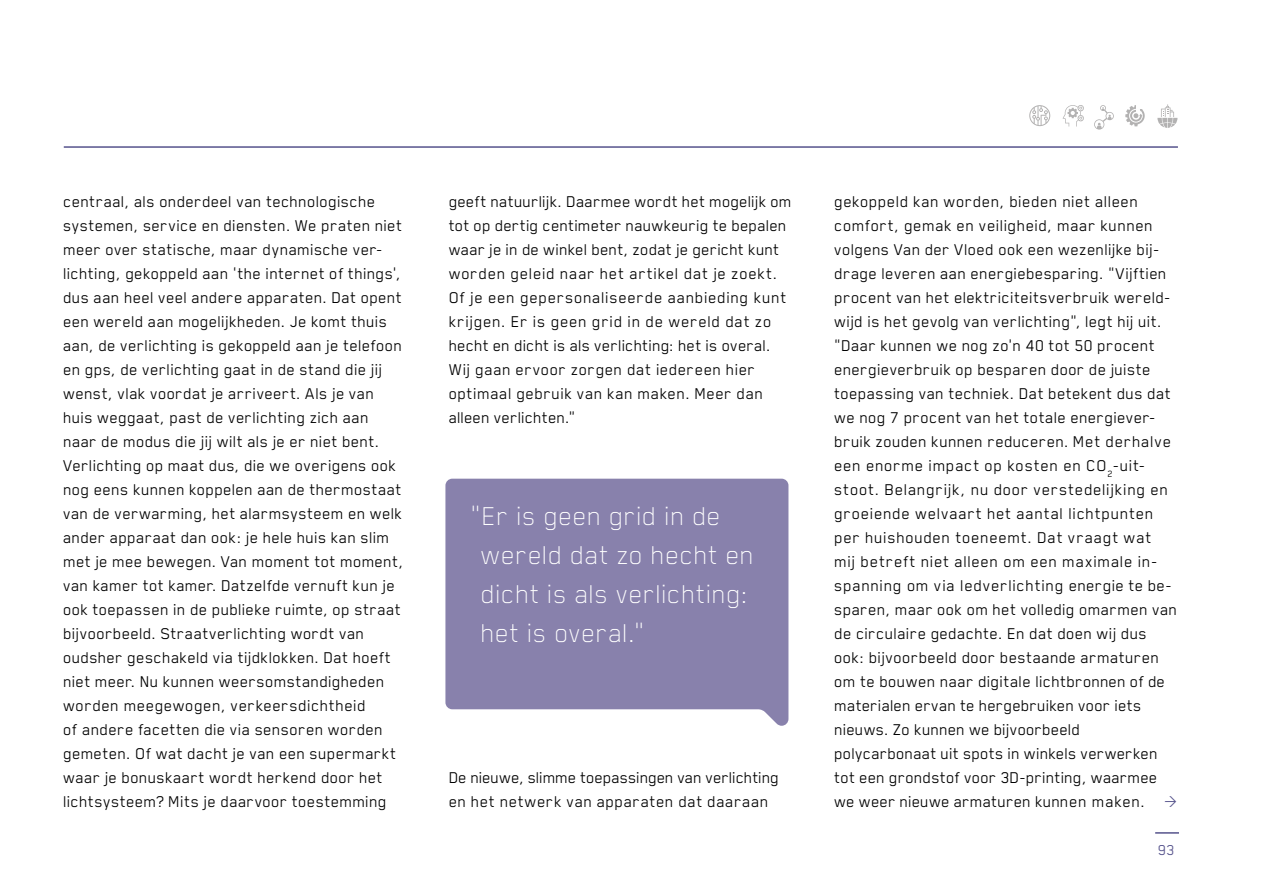
<style>
.page{position:relative;width:1263px;height:893px;background:#fff}
.page>*{position:absolute;margin:0;border:0;box-sizing:border-box;transform-origin:0 0}
.t1{font:100 30px/39px "Blender Pro";letter-spacing:.01em;color:#fff}
.t2{font:18px/24px "Blender Pro";letter-spacing:.01em;color:#000}
.t3{font:18px "Blender Pro";color:#56538c}
.t4{font:16.5px "Blender Pro";color:#56538c}
</style>
<div class="page">
<hr style="left:1155px;top:832px;width:24px;height:2px;background:#56538c">
<hr style="left:64px;top:146px;width:1114px;height:2px;background:#56538c">
<svg style="left:1157px;top:104px;width:20px;height:24px"></svg>
<svg style="left:1125px;top:105px;width:20px;height:21px"></svg>
<svg style="left:1094px;top:105px;width:20px;height:25px"></svg>
<svg style="left:1062px;top:105px;width:22px;height:22px"></svg>
<svg style="left:1029px;top:105px;width:21px;height:21px"></svg>
<svg style="left:445px;top:479px;width:343px;height:247px;background:#908ab2"></svg>
<p class="t2" style="left:64px;top:189px;width:342px">centraal, als onderdeel van technologische systemen, service en diensten. We praten niet meer over statische, maar dynamische ver&shy;lichting, gekoppeld aan ‘the internet of things’, dus aan heel veel andere apparaten. Dat opent een wereld aan mogelijkheden. Je komt thuis aan, de verlichting is gekoppeld aan je telefoon en gps, de verlichting gaat in de stand die jij wenst, vlak voordat je arriveert. Als je van huis weggaat, past de verlichting zich aan naar de modus die jij wilt als je er niet bent.<br>Verlichting op maat dus, die we overigens ook nog eens kunnen koppelen aan de thermostaat van de verwarming, het alarmsysteem en welk ander apparaat dan ook: je hele huis kan slim met je mee bewegen. Van moment tot moment, van kamer tot kamer. Datzelfde vernuft kun je ook toepassen in de publieke ruimte, op straat bijvoorbeeld. Straatverlichting wordt van oudsher geschakeld via tijdklokken. Dat hoeft niet meer. Nu kunnen weersomstandigheden worden meegewogen, verkeersdichtheid<br>of andere facetten die via sensoren worden gemeten. Of wat dacht je van een supermarkt waar je bonuskaart wordt herkend door het lichtsysteem? Mits je daarvoor toestemming</p>
<p class="t2" style="left:449px;top:189px;width:344px">geeft natuurlijk. Daarmee wordt het mogelijk om tot op dertig centimeter nauwkeurig te bepalen waar je in de winkel bent, zodat je gericht kunt worden geleid naar het artikel dat je zoekt.<br>Of je een gepersonaliseerde aanbieding kunt krijgen. Er is geen grid in de wereld dat zo hecht en dicht is als verlichting: het is overal.<br>Wij gaan ervoor zorgen dat iedereen hier optimaal gebruik van kan maken. Meer dan alleen verlichten.”</p>
<h1 class="t1" style="left:482px;top:495px;width:275px;text-indent:-11px">"Er is geen grid in de wereld dat zo hecht en dicht is als verlichting: het is overal."</h1>
<p class="t2" style="left:449px;top:765px;width:332px">De nieuwe, slimme toepassingen van verlichting en het netwerk van apparaten dat daaraan</p>
<p class="t2" style="left:835px;top:189px;width:344px">gekoppeld kan worden, bieden niet alleen comfort, gemak en veiligheid, maar kunnen volgens Van der Vloed ook een wezenlijke bij&shy;drage leveren aan energiebesparing. “Vijftien procent van het elektriciteitsverbruik wereld&shy;wijd is het gevolg van verlichting”, legt hij uit. “Daar kunnen we nog zo’n 40 tot 50 procent energieverbruik op besparen door de juiste toepassing van techniek. Dat betekent dus dat we nog 7 procent van het totale energiever&shy;bruik zouden kunnen reduceren. Met derhalve een enorme impact op kosten en CO<sub>2</sub>-uit&shy;stoot. Belangrijk, nu door verstedelijking en groeiende welvaart het aantal lichtpunten per huishouden toeneemt. Dat vraagt wat<br>mij betreft niet alleen om een maximale in&shy;spanning om via ledverlichting energie te be&shy;sparen, maar ook om het volledig omarmen van de circulaire gedachte. En dat doen wij dus ook: bijvoorbeeld door bestaande armaturen om te bouwen naar digitale lichtbronnen of de materialen ervan te hergebruiken voor iets nieuws. Zo kunnen we bijvoorbeeld polycarbonaat uit spots in winkels verwerken tot een grondstof voor 3D-printing, waarmee we weer nieuwe armaturen kunnen maken.</p>
<p class="t3" style="left:1165px;top:792px;width:14px">&gt;</p>
<p class="t4" style="left:1158px;top:841px;width:18px">93</p>
</div>
